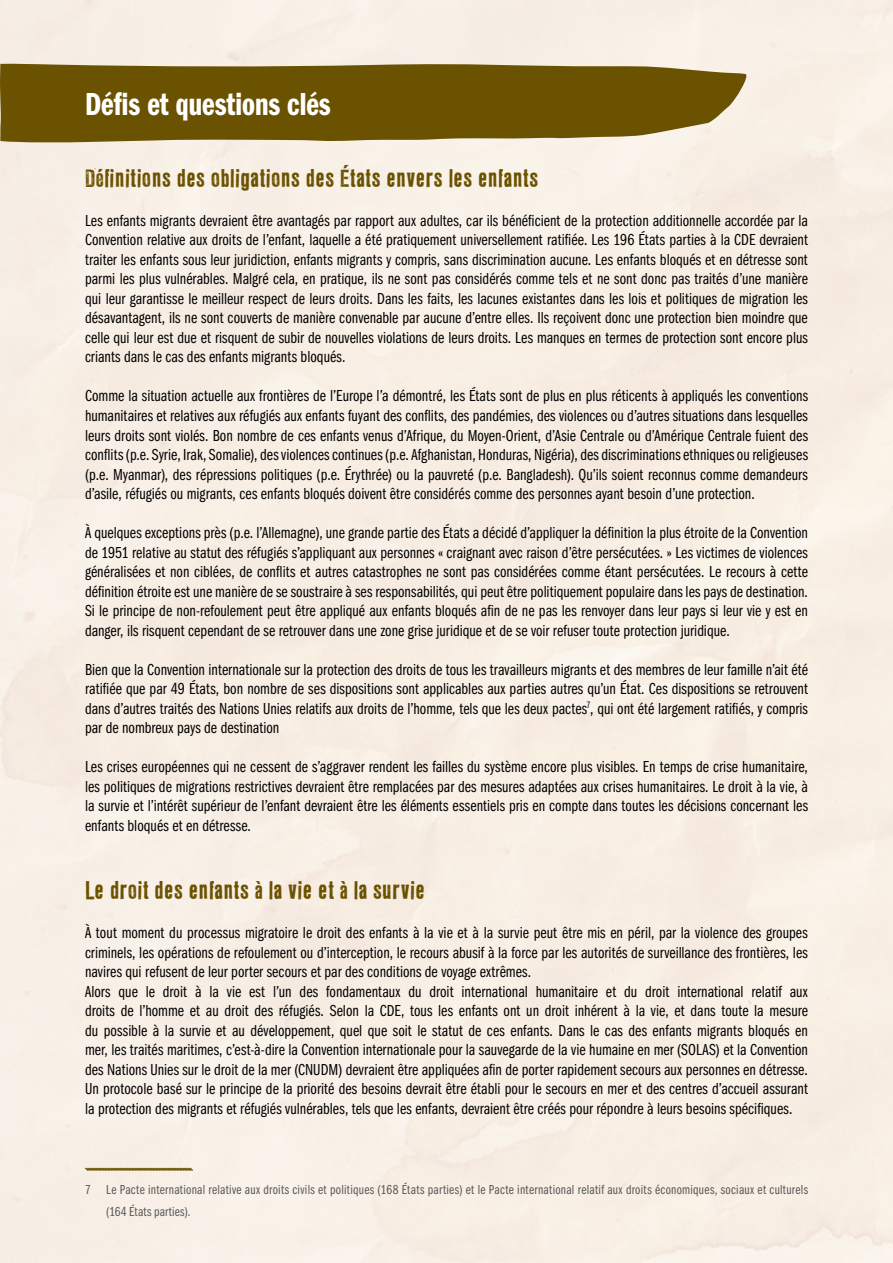
<style>
.page{position:relative;width:893px;height:1263px;background:#fff}
.page>*{position:absolute;margin:0;border:0;box-sizing:border-box;transform-origin:0 0}
.t1{font:33px "ITC Franklin Gothic Std Dm Cp";color:#fff}
.t2{font:22.5px "LL Rubber Grotesque";letter-spacing:-.03em;color:#6b5200}
.t3{font:16.5px/19.5px "ITC Franklin Gothic Std Bk Cp";letter-spacing:.005em;color:#000;text-align:justify}
.t4{font:13.5px/21.8px "ITC Franklin Gothic Std Bk Cp";letter-spacing:.02em;color:#575756}
</style>
<div class="page">
<svg style="left:0;top:63px;width:751px;height:82px;fill:#6b5200"></svg>
<svg style="left:84px;top:1167px;width:110px;height:4px"></svg>
<h1 class="t1" style="left:85px;top:86px;width:247px">Défis et questions clés</h1>
<h2 class="t2" style="left:85px;top:164px;width:455px">Définitions des obligations des États envers les enfants</h2>
<p class="t3" style="left:85px;top:211px;width:724px">Les enfants migrants devraient être avantagés par rapport aux adultes, car ils bénéficient de la protection additionnelle accordée par la Convention relative aux droits de l’enfant, laquelle a été pratiquement universellement ratifiée. Les 196 États parties à la CDE devraient traiter les enfants sous leur juridiction, enfants migrants y compris, sans discrimination aucune. Les enfants bloqués et en détresse sont parmi les plus vulnérables. Malgré cela, en pratique, ils ne sont pas considérés comme tels et ne sont donc pas traités d’une manière qui leur garantisse le meilleur respect de leurs droits. Dans les faits, les lacunes existantes dans les lois et politiques de migration les désavantagent, ils ne sont couverts de manière convenable par aucune d’entre elles. Ils reçoivent donc une protection bien moindre que celle qui leur est due et risquent de subir de nouvelles violations de leurs droits. Les manques en termes de protection sont encore plus criants dans le cas des enfants migrants bloqués.</p>
<p class="t3" style="left:85px;top:387px;width:724px">Comme la situation actuelle aux frontières de l’Europe l’a démontré, les États sont de plus en plus réticents à appliqués les conventions humanitaires et relatives aux réfugiés aux enfants fuyant des conflits, des pandémies, des violences ou d’autres situations dans lesquelles leurs droits sont violés. Bon nombre de ces enfants venus d’Afrique, du Moyen-Orient, d’Asie Centrale ou d’Amérique Centrale fuient des conflits (p.e. Syrie, Irak, Somalie), des violences continues (p.e. Afghanistan, Honduras, Nigéria), des discriminations ethniques ou religieuses (p.e. Myanmar), des répressions politiques (p.e. Érythrée) ou la pauvreté (p.e. Bangladesh). Qu’ils soient reconnus comme demandeurs d’asile, réfugiés ou migrants, ces enfants bloqués doivent être considérés comme des personnes ayant besoin d’une protection.</p>
<p class="t3" style="left:85px;top:523px;width:724px">À quelques exceptions près (p.e. l’Allemagne), une grande partie des États a décidé d’appliquer la définition la plus étroite de la Convention de 1951 relative au statut des réfugiés s’appliquant aux personnes « craignant avec raison d’être persécutées. » Les victimes de violences généralisées et non ciblées, de conflits et autres catastrophes ne sont pas considérées comme étant persécutées. Le recours à cette définition étroite est une manière de se soustraire à ses responsabilités, qui peut être politiquement populaire dans les pays de destination.<br>Si le principe de non-refoulement peut être appliqué aux enfants bloqués afin de ne pas les renvoyer dans leur pays si leur vie y est en danger, ils risquent cependant de se retrouver dans une zone grise juridique et de se voir refuser toute protection juridique.</p>
<p class="t3" style="left:85px;top:660px;width:724px">Bien que la Convention internationale sur la protection des droits de tous les travailleurs migrants et des membres de leur famille n’ait été ratifiée que par 49 États, bon nombre de ses dispositions sont applicables aux parties autres qu’un État. Ces dispositions se retrouvent dans d’autres traités des Nations Unies relatifs aux droits de l’homme, tels que les deux pactes<sup>7</sup>, qui ont été largement ratifiés, y compris par de nombreux pays de destination</p>
<p class="t3" style="left:85px;top:757px;width:724px">Les crises européennes qui ne cessent de s’aggraver rendent les failles du système encore plus visibles. En temps de crise humanitaire, les politiques de migrations restrictives devraient être remplacées par des mesures adaptées aux crises humanitaires. Le droit à la vie, à la survie et l’intérêt supérieur de l’enfant devraient être les éléments essentiels pris en compte dans toutes les décisions concernant les enfants bloqués et en détresse.</p>
<h2 class="t2" style="left:85px;top:877px;width:342px">Le droit des enfants à la vie et à la survie</h2>
<p class="t3" style="left:85px;top:923px;width:724px;text-align:left">À tout moment du processus migratoire le droit des enfants à la vie et à la survie peut être mis en péril, par la violence des groupes criminels, les opérations de refoulement ou d’interception, le recours abusif à la force par les autorités de surveillance des frontières, les navires qui refusent de leur porter secours et par des conditions de voyage extrêmes.<br>Alors que le droit à la vie est l’un des fondamentaux du droit international humanitaire et du droit international relatif aux droits de l’homme et au droit des réfugiés. Selon la CDE, tous les enfants ont un droit inhérent à la vie, et dans toute la mesure du possible à la survie et au développement, quel que soit le statut de ces enfants. Dans le cas des enfants migrants bloqués en mer, les traités maritimes, c’est-à-dire la Convention internationale pour la sauvegarde de la vie humaine en mer (SOLAS) et la Convention des Nations Unies sur le droit de la mer (CNUDM) devraient être appliquées afin de porter rapidement secours aux personnes en détresse.<br>Un protocole basé sur le principe de la priorité des besoins devrait être établi pour le secours en mer et des centres d’accueil assurant la protection des migrants et réfugiés vulnérables, tels que les enfants, devraient être créés pour répondre à leurs besoins spécifiques.</p>
<p class="t4" style="left:106px;top:1179px;width:703px;text-indent:-21px">7 Le Pacte international relative aux droits civils et politiques (168 États parties) et le Pacte international relatif aux droits économiques, sociaux et culturels (164 États parties).</p>
</div>
